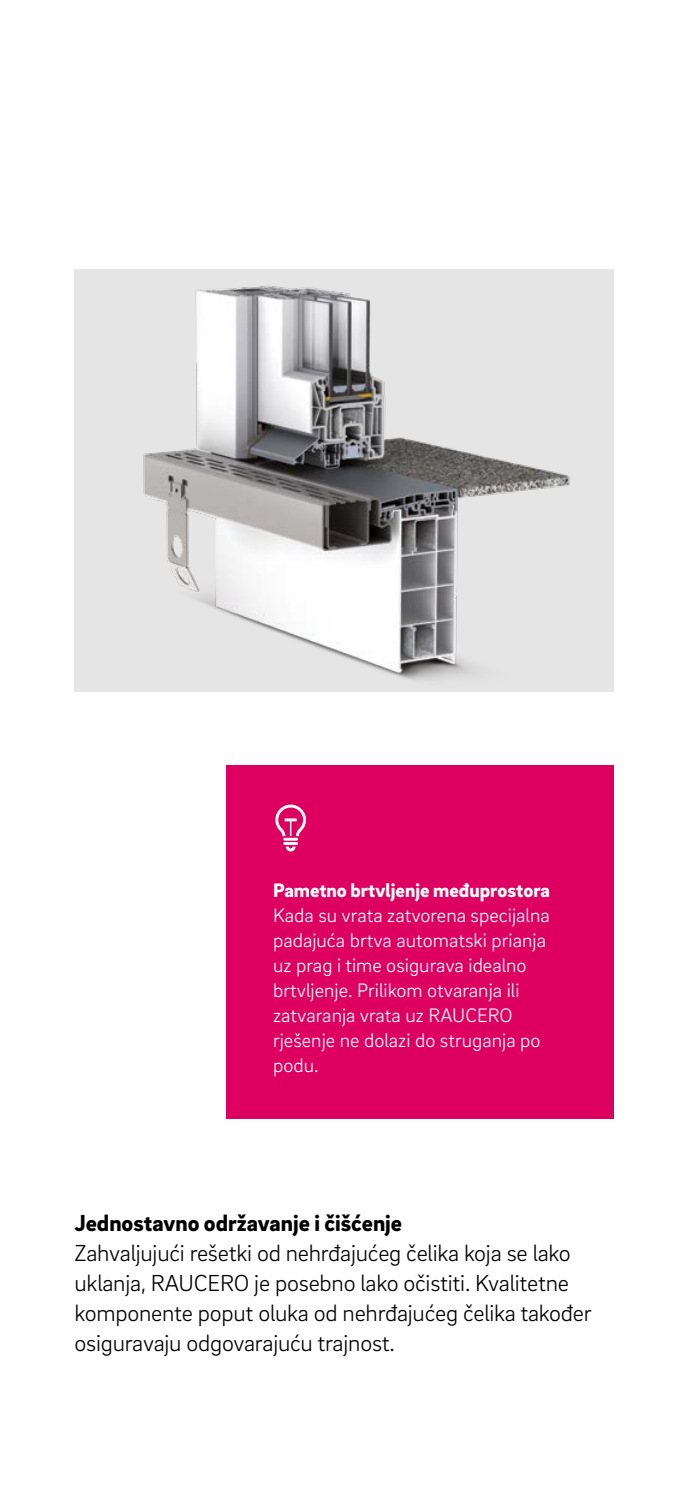
<style>
.page{position:relative;width:688px;height:1489px;background:#fff}
.page>*{position:absolute;margin:0;border:0;box-sizing:border-box;transform-origin:0 0}
._16__Body_text_-_9_5{font:300 23.75px/30px "Brix Sans";letter-spacing:-.01em;color:#000}
._31__Marginal_headli{font:900 23.75px "Brix Sans";color:#000}
._42__Info_box_-_body{font:300 20px/25px "Brix Sans";color:#fff}
._42__Info_box_-_head{font:900 20px "Brix Sans";color:#fff}
</style>
<div class="page">
<img style="left:74px;top:269px;width:539px;height:422px">
<div style="left:226px;top:765px;width:387px;height:353px;background:#dd0060"></div>
<svg style="left:275px;top:804px;width:31px;height:48px"></svg>
<p class="_42__Info_box_-_head" style="left:273px;top:877px;width:278px">Pametno brtvljenje međuprostora</p>
<p class="_42__Info_box_-_body" style="left:273px;top:901px;width:278px">Kada su vrata zatvorena specijalna padajuća brtva automatski prianja uz prag i time osigurava idealno brtvljenje. Prilikom otvaranja ili zatvaranja vrata uz RAUCERO rješenje ne dolazi do struganja po podu.</p>
<p class="_31__Marginal_headli" style="left:74px;top:1207px;width:329px">Jednostavno održavanje i čišćenje</p>
<p class="_16__Body_text_-_9_5" style="left:74px;top:1236px;width:518px">Zahvaljujući rešetki od nehrđajućeg čelika koja se lako uklanja, RAUCERO je posebno lako očistiti. Kvalitetne komponente poput oluka od nehrđajućeg čelika također osiguravaju odgovarajuću trajnost.</p>
</div>
